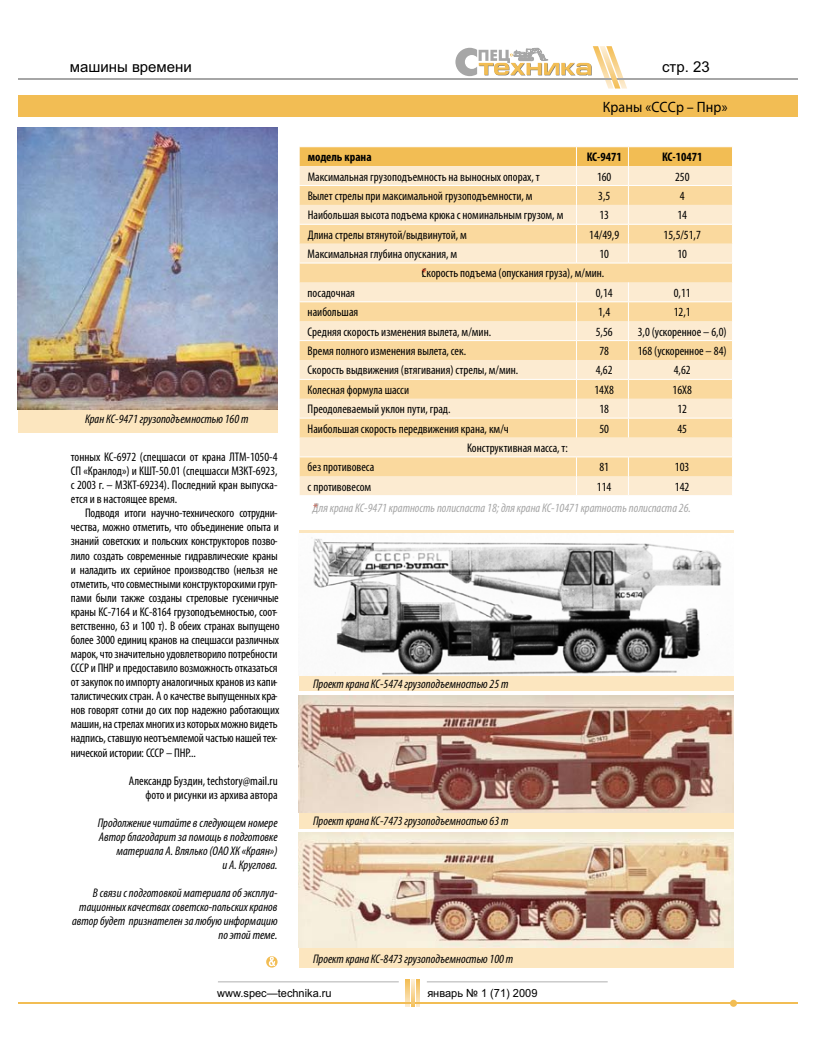
<style>
.page{position:relative;width:815px;height:1053px;background:#fff}
.page>*{position:absolute;margin:0;border:0;box-sizing:border-box;transform-origin:0 0}
.t1{font:15px "Arial";color:#000}
.t2{font:15px "Myriad Pro";letter-spacing:.01em;color:#000;scale:.93 1}
.t3{font:condensed 12.5px/14.1px "Myriad Pro";letter-spacing:-.01em;color:#000;text-align:justify}
.t4{font:italic condensed 12.5px/14.1px "Myriad Pro";color:#000;text-align:right}
.t5{font:italic condensed 12.5px/21.5px "Myriad Pro";color:#a6a6a6;text-align:right}
.t6{font:700 condensed 12.5px "Myriad Pro";color:#000}
.t7{font:condensed 12.5px "Myriad Pro";color:#c2240d}
.t8{font:11.25px "Arial";color:#000}
.s1{color:#000}
.s2{font-style:normal;color:#000}
.s3{color:#c2240d}
</style>
<div class="page">
<div style="left:730px;top:999px;width:7px;height:7px;background:#f2bd54;border-radius:50%"></div>
<div style="left:18px;top:96px;width:779px;height:21px;background:#f2bd54"></div>
<hr style="left:18px;top:78px;width:779px;height:2px;background:#a6a6a6">
<svg style="left:406px;top:979px;width:4px;height:27px"></svg>
<svg style="left:416px;top:979px;width:4px;height:27px"></svg>
<hr style="left:18px;top:1002px;width:779px;height:2px;background:#f2bd54">
<svg style="left:411px;top:979px;width:4px;height:27px"></svg>
<hr style="left:427px;top:981px;width:181px;height:1px;background:#a6a6a6">
<hr style="left:218px;top:981px;width:181px;height:1px;background:#a6a6a6">
<svg style="left:455px;top:46px;width:172px;height:43px"></svg>
<div style="left:18px;top:304px;width:260px;height:128px;background:#fce6bf"></div>
<div style="left:299px;top:530px;width:434px;height:161px;background:#fce6bf"></div>
<div style="left:299px;top:715px;width:434px;height:113px;background:#fce6bf"></div>
<div style="left:299px;top:854px;width:434px;height:113px;background:#fce6bf"></div>
<svg style="left:299px;top:147px;width:434px;height:348px;background:#fae1b5"></svg>
<img style="left:18px;top:127px;width:260px;height:282px">
<img style="left:299px;top:533px;width:434px;height:142px">
<img style="left:299px;top:696px;width:434px;height:116px">
<img style="left:299px;top:832px;width:434px;height:115px">
<svg style="left:266px;top:956px;width:12px;height:11px"></svg>
<svg style="left:269px;top:956px;width:6px;height:10px"></svg>
<p class="t1" style="left:70px;top:61px;width:124px">машины времени</p>
<p class="t4" style="left:85px;top:412px;width:165px">Кран КС-9471 грузоподъемностью 160 т</p>
<p class="t3" style="left:71px;top:451px;width:208px">тонных КС-6972 (спецшасси от крана ЛТМ-1050-4<br>СП «Кранлод») и КШТ-50.01 (спецшасси МЗКТ-6923, с 2003 г. – МЗКТ-69234). Последний кран выпуска&shy;ется и в настоящее время.</p>
<p class="t3" style="left:71px;top:507px;width:210px;text-align:left;text-indent:14px">Подводя итоги научно-технического сотрудни&shy;чества, можно отметить, что объединение опыта и знаний советских и польских конструкторов позво&shy;лило создать современные гидравлические краны и наладить их серийное производство (нельзя не отметить, что совместными конструкторскими груп&shy;пами были также созданы стреловые гусеничные краны КС-7164 и КС-8164 грузоподъемностью, соот&shy;ветственно, 63 и 100 т). В обеих странах выпущено более 3000 единиц кранов на спецшасси различных марок,чтозначительноудовлетворило потребности СССР и ПНР и предоставило возможность отказаться от закупок по импорту аналогичных кранов из капи&shy;талистических стран. А о качестве выпущенных кра&shy;нов говорят сотни до сих пор надежно работающих машин, настрелахмногих изкоторыхможновидеть надпись, ставшую неотъемлемой частью нашей тех&shy;нической истории: СССР – ПНР...</p>
<p class="t3" style="left:129px;top:774px;width:150px;text-align:right">Александр Буздин, techstory@mail.ru фото и рисунки из архива автора</p>
<p class="t4" style="left:98px;top:816px;width:181px">Продолжение читайте в следующем номере Автор благодарит за помощь в подготовке материала А. Влялько (ОАО ХК «Краян»)<br>и А. Круглова.</p>
<p class="t4" style="left:72px;top:887px;width:207px">В связи с подготовкой материала об эксплуа&shy;тационных качествах советско-польских кранов автор будет признателен за любую информацию по этой теме.</p>
<p class="t1" style="left:662px;top:61px;width:49px">стр. 23</p>
<p class="t2" style="left:603px;top:100px;width:136px">Краны «СССр – Пнр»</p>
<p class="t6" style="left:308px;top:152px;width:65px">модель крана</p>
<p class="t6" style="left:587px;top:152px;width:37px">КС-9471</p>
<p class="t6" style="left:662px;top:152px;width:42px">КС-10471</p>
<p class="t3" style="left:308px;top:170px;width:234px">Максимальная грузоподъемность на выносных опорах, т</p>
<p class="t3" style="left:597px;top:170px;width:16px">160</p>
<p class="t3" style="left:675px;top:170px;width:16px">250</p>
<p class="t3" style="left:308px;top:190px;width:226px">Вылет стрелы при максимальной грузоподъемности, м</p>
<p class="t3" style="left:598px;top:190px;width:14px">3,5</p>
<p class="t3" style="left:680px;top:190px;width:6px">4</p>
<p class="t3" style="left:308px;top:209px;width:257px">Наибольшая высота подъема крюка с номинальным грузом, м</p>
<p class="t3" style="left:599px;top:209px;width:11px">13</p>
<p class="t3" style="left:677px;top:209px;width:11px">14</p>
<p class="t3" style="left:308px;top:228px;width:161px">Длина стрелы втянутой/выдвинутой, м</p>
<p class="t3" style="left:589px;top:228px;width:31px">14/49,9</p>
<p class="t3" style="left:664px;top:228px;width:39px">15,5/51,7</p>
<p class="t3" style="left:308px;top:248px;width:151px">Максимальная глубина опускания, м</p>
<p class="t3" style="left:599px;top:248px;width:11px">10</p>
<p class="t3" style="left:677px;top:248px;width:11px">10</p>
<p class="t3" style="left:422px;top:267px;width:184px">Скорость подъема (опускания груза), м/мин.</p>
<p class="t7" style="left:422px;top:268px;width:6px">*<span class="s1">:</span></p>
<p class="t3" style="left:308px;top:286px;width:49px">посадочная</p>
<p class="t3" style="left:596px;top:286px;width:18px">0,14</p>
<p class="t3" style="left:674px;top:286px;width:18px">0,11</p>
<p class="t3" style="left:308px;top:306px;width:52px">наибольшая</p>
<p class="t3" style="left:598px;top:306px;width:14px">1,4</p>
<p class="t3" style="left:674px;top:306px;width:18px">12,1</p>
<p class="t3" style="left:308px;top:325px;width:185px">Средняя скорость изменения вылета, м/мин.</p>
<p class="t3" style="left:596px;top:325px;width:18px">5,56</p>
<p class="t3" style="left:638px;top:325px;width:90px">3,0 (ускоренное – 6,0)</p>
<p class="t3" style="left:308px;top:345px;width:160px">Время полного изменения вылета, сек.</p>
<p class="t3" style="left:599px;top:345px;width:11px">78</p>
<p class="t3" style="left:638px;top:345px;width:90px">168 (ускоренное – 84)</p>
<p class="t3" style="left:308px;top:364px;width:212px">Скорость выдвижения (втягивания) стрелы, м/мин.</p>
<p class="t3" style="left:596px;top:364px;width:18px">4,62</p>
<p class="t3" style="left:674px;top:364px;width:18px">4,62</p>
<p class="t3" style="left:308px;top:383px;width:103px">Колесная формула шасси</p>
<p class="t3" style="left:594px;top:383px;width:21px">14Х8</p>
<p class="t3" style="left:673px;top:383px;width:21px">16Х8</p>
<p class="t3" style="left:308px;top:403px;width:144px">Преодолеваемый уклон пути, град.</p>
<p class="t3" style="left:599px;top:403px;width:11px">18</p>
<p class="t3" style="left:677px;top:403px;width:11px">12</p>
<p class="t3" style="left:308px;top:422px;width:203px">Наибольшая скорость передвижения крана, км/ч</p>
<p class="t3" style="left:599px;top:422px;width:11px">50</p>
<p class="t3" style="left:677px;top:422px;width:11px">45</p>
<p class="t3" style="left:467px;top:441px;width:102px">Конструктивная масса, т:</p>
<p class="t3" style="left:308px;top:461px;width:68px">без противовеса</p>
<p class="t3" style="left:599px;top:461px;width:11px">81</p>
<p class="t3" style="left:675px;top:461px;width:16px">103</p>
<p class="t3" style="left:308px;top:480px;width:65px">с противовесом</p>
<p class="t3" style="left:597px;top:480px;width:16px">114</p>
<p class="t5" style="left:313px;top:477px;width:380px"><span class="s2">142<br></span><span class="s3">*</span>Для крана КС-9471 кратность полиспаста 18; для крана КС-10471 кратность полиспаста 26.</p>
<p class="t4" style="left:313px;top:677px;width:197px">Проект крана КС-5474 грузоподъемностью 25 т</p>
<p class="t4" style="left:313px;top:814px;width:197px">Проект крана КС-7473 грузоподъемностью 63 т</p>
<p class="t4" style="left:313px;top:952px;width:202px">Проект крана КС-8473 грузоподъемностью 100 т</p>
<p class="t8" style="left:217px;top:988px;width:116px">www.spec—technika.ru</p>
<p class="t8" style="left:427px;top:988px;width:112px">январь № 1 (71) 2009</p>
</div>
